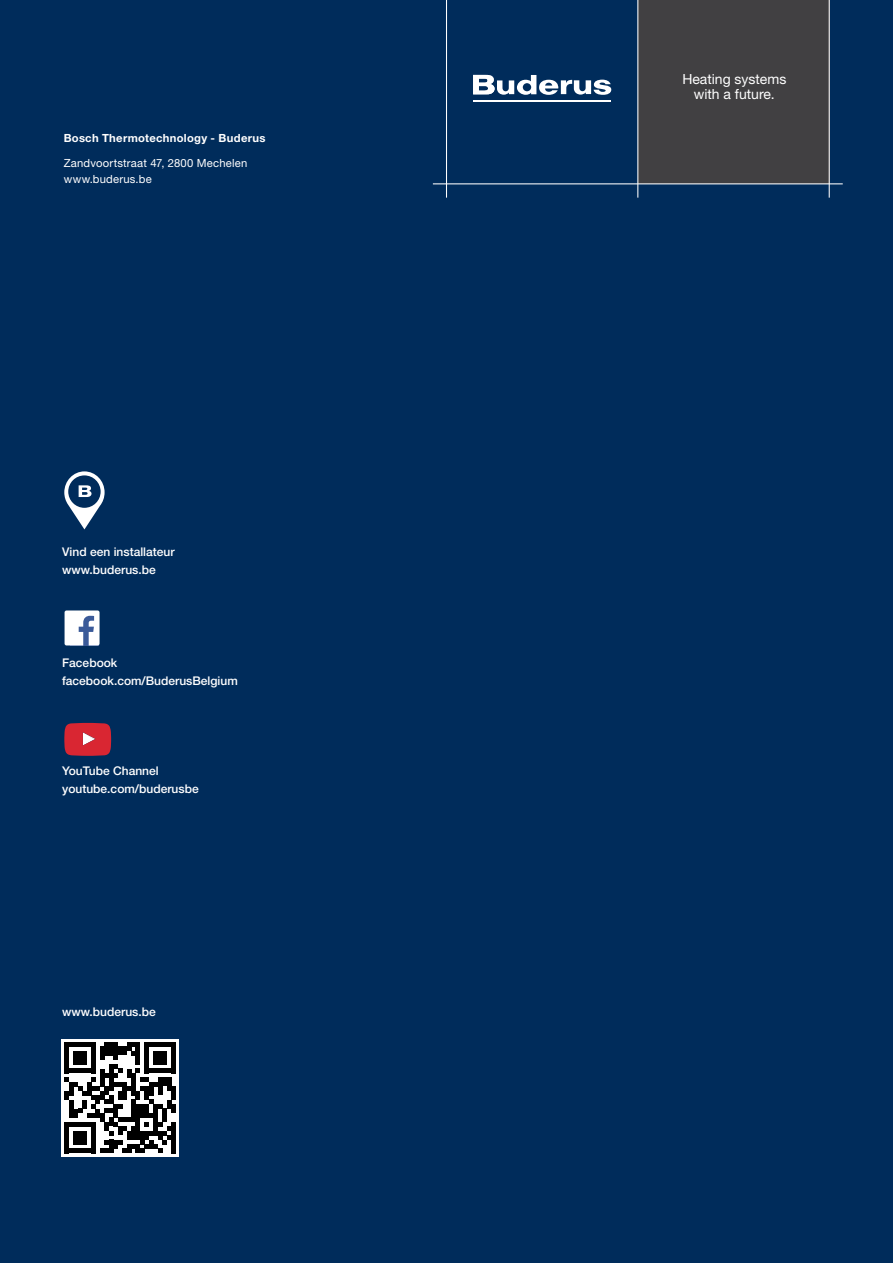
<style>
.page{position:relative;width:893px;height:1263px;background:#002c5b}
.page>*{position:absolute;margin:0;border:0;box-sizing:border-box;transform-origin:0 0}
.t1{font:13.95px/15px "Helvetica Neue LT Pro";color:#fff;text-align:center}
.t2{font:500 12px/18px "Helvetica Neue LT Pro";color:#fff}
.t3{font:11.25px/16.5px "Helvetica Neue LT Pro";letter-spacing:.02em;color:#fff}
.t4{font:700 11.25px "Helvetica Neue LT Pro";letter-spacing:.025em;color:#fff}
</style>
<div class="page">
<div style="left:638px;top:0;width:191px;height:184px;background:#414042"></div>
<hr style="left:473px;top:100px;width:137px;height:1px;background:#fff">
<svg style="left:473px;top:75px;width:138px;height:20px"></svg>
<hr style="left:637px;top:0;width:1px;height:198px;background:#fff">
<svg style="left:64px;top:471px;width:41px;height:58px"></svg>
<svg style="left:65px;top:610px;width:35px;height:35px"></svg>
<svg style="left:64px;top:723px;width:47px;height:33px;background:#cc313e"></svg>
<div style="left:61px;top:1039px;width:118px;height:117px;background:#fff"></div>
<hr style="left:65px;top:1042px;width:4px;height:31px;background:#000">
<div style="left:73px;top:1051px;width:5px;height:13px;background:#000"></div>
<hr style="left:78px;top:1051px;width:4px;height:13px;background:#000">
<div style="left:82px;top:1051px;width:5px;height:13px;background:#000"></div>
<svg style="left:69px;top:1042px;width:22px;height:4px"></svg>
<div style="left:91px;top:1042px;width:5px;height:31px;background:#000"></div>
<div style="left:100px;top:1046px;width:5px;height:14px;background:#000"></div>
<hr style="left:105px;top:1042px;width:4px;height:13px;background:#000">
<hr style="left:109px;top:1042px;width:4px;height:13px;background:#000">
<div style="left:113px;top:1042px;width:5px;height:18px;background:#000"></div>
<svg style="left:118px;top:1042px;width:18px;height:13px"></svg>
<hr style="left:136px;top:1042px;width:4px;height:22px;background:#000">
<hr style="left:145px;top:1042px;width:4px;height:31px;background:#000">
<div style="left:153px;top:1051px;width:5px;height:13px;background:#000"></div>
<hr style="left:158px;top:1051px;width:4px;height:13px;background:#000">
<div style="left:162px;top:1051px;width:5px;height:13px;background:#000"></div>
<svg style="left:149px;top:1042px;width:22px;height:4px"></svg>
<svg style="left:65px;top:1064px;width:106px;height:89px"></svg>
<div style="left:171px;top:1042px;width:5px;height:31px;background:#000"></div>
<div style="left:171px;top:1086px;width:5px;height:14px;background:#000"></div>
<div style="left:171px;top:1104px;width:5px;height:9px;background:#000"></div>
<div style="left:171px;top:1122px;width:5px;height:31px;background:#000"></div>
<hr style="left:446px;top:0;width:1px;height:198px;background:#fff">
<hr style="left:829px;top:0;width:1px;height:198px;background:#fff">
<hr style="left:433px;top:183px;width:410px;height:1px;background:#fff">
<p class="t4" style="left:64px;top:131px;width:203px">Bosch Thermotechnology - Buderus</p>
<p class="t3" style="left:64px;top:154px;width:185px">Zandvoortstraat 47, 2800 Mechelen www.buderus.be</p>
<p class="t2" style="left:62px;top:542px;width:114px">Vind een installateur www.buderus.be</p>
<p class="t2" style="left:62px;top:654px;width:177px">Facebook facebook.com/BuderusBelgium</p>
<p class="t2" style="left:62px;top:762px;width:138px">YouTube Channel youtube.com/buderusbe</p>
<p class="t2" style="left:62px;top:1002px;width:95px">www.buderus.be</p>
<p class="t1" style="left:682px;top:71px;width:105px">Heating systems with a future.</p>
</div>
